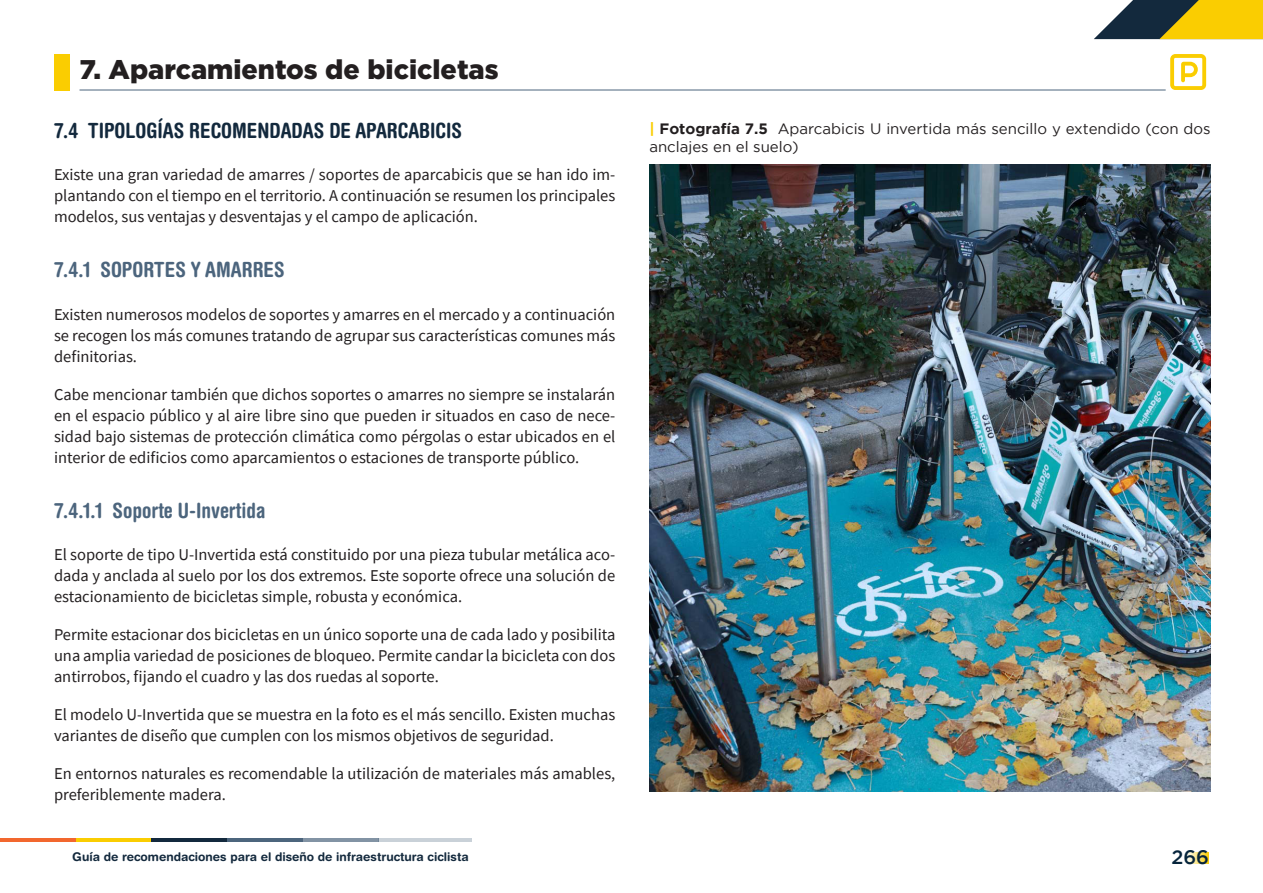
<style>
.page{position:relative;width:1263px;height:893px;background:#fff}
.page>*{position:absolute;margin:0;border:0;box-sizing:border-box;transform-origin:0 0}
.t1{font:900 27px "Gotham";color:#231f20}
.t2{font:700 condensed 21px "Helvetica Rounded LT Std";color:#4c657d}
.t3{font:700 condensed 21px "Helvetica Rounded LT Std";color:#13293d}
.t4{font:500 19.5px "Gotham";color:#07253c}
.t5{font:16.5px/21px "Source Sans Pro";color:#231f20;text-align:justify}
.t6{font:15px/18px "Gotham";color:#231f20}
.t7{font:700 12px "Helvetica Rounded LT Std";color:#13293d}
.s1{font-weight:700;color:#facd01}
.s2{font-weight:700}
</style>
<div class="page">
<svg style="left:1094px;top:0;width:169px;height:39px;background:#a09235"></svg>
<svg style="left:1187px;top:853px;width:22px;height:11px"></svg>
<hr style="left:0;top:839px;width:76px;height:3px;background:#f2672e">
<hr style="left:76px;top:839px;width:75px;height:3px;background:#facd01">
<hr style="left:151px;top:839px;width:76px;height:3px;background:#13293d">
<hr style="left:227px;top:839px;width:76px;height:3px;background:#4c657d">
<hr style="left:303px;top:839px;width:76px;height:3px;background:#4c657d">
<hr style="left:378px;top:839px;width:94px;height:3px;background:#4c657d">
<svg style="left:1170px;top:54px;width:36px;height:36px"></svg>
<div style="left:54px;top:54px;width:15px;height:36px;background:#facd01"></div>
<hr style="left:80px;top:90px;width:1086px;height:1px;background:#4c657d">
<img style="left:649px;top:164px;width:562px;height:628px">
<p class="t1" style="left:80px;top:54px;width:421px">7. Aparcamientos de bicicletas</p>
<p class="t3" style="left:54px;top:118px;width:409px">7.4 TIPOLOGÍAS RECOMENDADAS DE APARCABICIS</p>
<p class="t5" style="left:54px;top:164px;width:563px">Existe una gran variedad de amarres / soportes de aparcabicis que se han ido im&shy;plantando con el tiempo en el territorio. A continuación se resumen los principales modelos, sus ventajas y desventajas y el campo de aplicación.</p>
<p class="t2" style="left:54px;top:257px;width:232px">7.4.1 SOPORTES Y AMARRES</p>
<p class="t5" style="left:54px;top:303px;width:563px">Existen numerosos modelos de soportes y amarres en el mercado y a continuación se recogen los más comunes tratando de agrupar sus características comunes más definitorias.</p>
<p class="t5" style="left:54px;top:383px;width:563px">Cabe mencionar también que dichos soportes o amarres no siempre se instalarán en el espacio público y al aire libre sino que pueden ir situados en caso de nece&shy;sidad bajo sistemas de protección climática como pérgolas o estar ubicados en el interior de edificios como aparcamientos o estaciones de transporte público.</p>
<p class="t2" style="left:54px;top:497px;width:213px">7.4.1.1 Soporte U-Invertida</p>
<p class="t5" style="left:54px;top:544px;width:563px">El soporte de tipo U-Invertida está constituido por una pieza tubular metálica aco&shy;dada y anclada al suelo por los dos extremos. Este soporte ofrece una solución de estacionamiento de bicicletas simple, robusta y económica.</p>
<p class="t5" style="left:54px;top:624px;width:563px">Permite estacionar dos bicicletas en un único soporte una de cada lado y posibilita una amplia variedad de posiciones de bloqueo. Permite candar la bicicleta con dos antirrobos, fijando el cuadro y las dos ruedas al soporte.</p>
<p class="t5" style="left:54px;top:704px;width:563px">El modelo U-Invertida que se muestra en la foto es el más sencillo. Existen muchas variantes de diseño que cumplen con los mismos objetivos de seguridad.</p>
<p class="t5" style="left:54px;top:763px;width:563px">En entornos naturales es recomendable la utilización de materiales más amables, preferiblemente madera.</p>
<p class="t6" style="left:649px;top:119px;width:563px"><span class="s1">|</span> <span class="s2">Fotografía 7.5</span> Aparcabicis U invertida más sencillo y extendido (con dos anclajes en el suelo)</p>
<p class="t7" style="left:72px;top:850px;width:398px">Guía de recomendaciones para el diseño de infraestructura ciclista</p>
<p class="t4" style="left:1171px;top:846px;width:39px">266</p>
</div>
